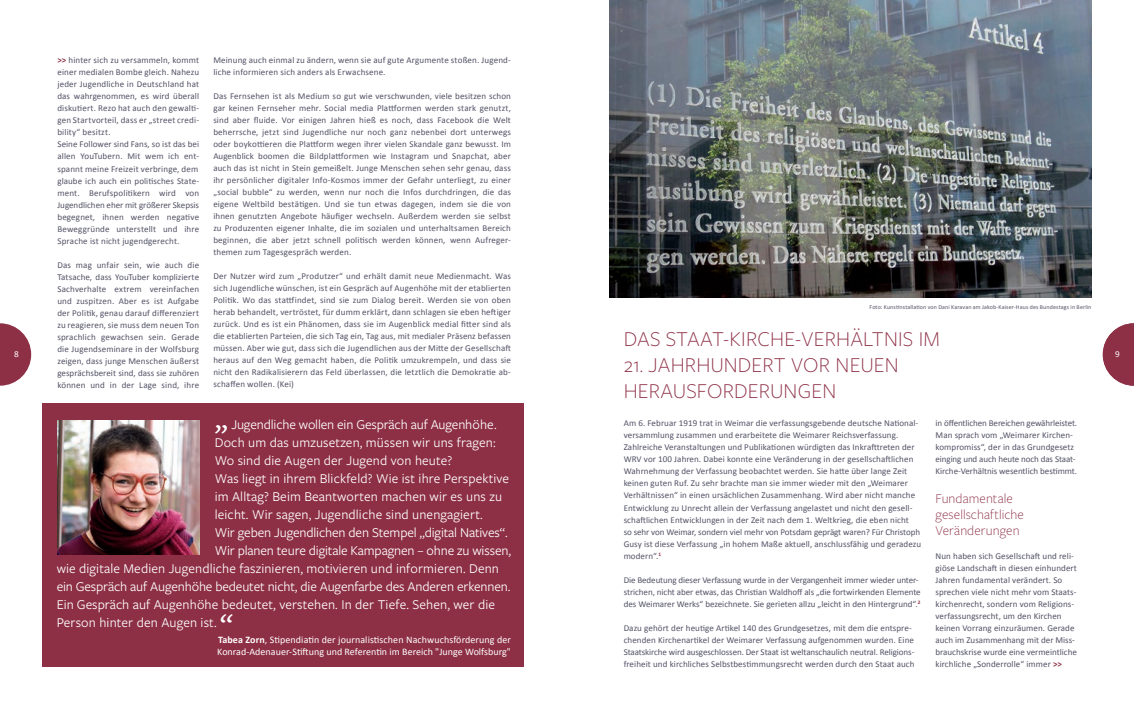
<style>
.page{position:relative;width:1134px;height:709px;background:#fff}
.page>*{position:absolute;margin:0;border:0;box-sizing:border-box;transform-origin:0 0}
.t1{font:300 22px/26px "Freight Sans Pro";letter-spacing:.01em;color:#8d2f45}
.t2{font:14px "Freight Sans Pro";letter-spacing:.01em;color:#fff}
.t3{font:14px "Freight Sans Pro";letter-spacing:-.01em;color:#fff}
.t4{font:300 14px/16px "Freight Sans Pro";letter-spacing:.005em;color:#8d2f45}
.t5{font:10px/12px "Calibri";letter-spacing:.005em;color:#fff}
.t6{font:9px/12px "Calibri";letter-spacing:.01em;color:#525266}
.t7{font:9px "Calibri";color:#fff}
.t8{font:6px "Calibri";letter-spacing:.02em;color:#525266}
.s1{font-weight:700;color:#8d2f45}
.s2{font-weight:500;font-size:30px}
.s3{font-weight:700}
</style>
<div class="page">
<svg style="left:0;top:323px;width:31px;height:63px"></svg>
<div style="left:43px;top:403px;width:481px;height:263px;background:#8d2f45"></div>
<img style="left:57px;top:420px;width:142px;height:135px">
<svg style="left:1103px;top:323px;width:31px;height:63px"></svg>
<img style="left:609px;top:0;width:482px;height:298px">
<p class="t7" style="left:14px;top:348px;width:6px">8</p>
<p class="t6" style="left:57px;top:54px;width:143px"><span class="s1">&gt;&gt;</span> hinter sich zu versammeln, kommt einer medialen Bombe gleich. Nahezu jeder Jugendliche in Deutschland hat das wahrgenommen, es wird überall diskutiert. Rezo hat auch den gewalti&shy;gen Startvorteil, dass er „street credi&shy;bility“ besitzt.<br>Seine Follower sind Fans, so ist das bei allen YouTubern. Mit wem ich ent&shy;spannt meine Freizeit verbringe, dem glaube ich auch ein politisches State&shy;ment. Berufspolitikern wird von Jugendlichen eher mit größerer Skepsis begegnet, ihnen werden negative Beweggründe unterstellt und ihre Sprache ist nicht jugendgerecht.</p>
<p class="t6" style="left:57px;top:258px;width:143px;text-align:justify">Das mag unfair sein, wie auch die Tatsache, dass YouTuber komplizierte Sachverhalte extrem vereinfachen und zuspitzen. Aber es ist Aufgabe der Politik, genau darauf differenziert zu reagieren, sie muss dem neuen Ton sprachlich gewachsen sein. Gerade die Jugendseminare in der Wolfsburg zeigen, dass junge Menschen äußerst gesprächsbereit sind, dass sie zuhören können und in der Lage sind, ihre</p>
<p class="t6" style="left:213px;top:54px;width:299px">Meinung auch einmal zu ändern, wenn sie auf gute Argumente stoßen. Jugend&shy;liche informieren sich anders als Erwachsene.</p>
<p class="t6" style="left:213px;top:90px;width:299px;text-align:justify">Das Fernsehen ist als Medium so gut wie verschwunden, viele besitzen schon gar keinen Fernseher mehr. Social media Plattformen werden stark genutzt, sind aber fluide. Vor einigen Jahren hieß es noch, dass Facebook die Welt beherrsche, jetzt sind Jugendliche nur noch ganz nebenbei dort unterwegs oder boykottieren die Plattform wegen ihrer vielen Skandale ganz bewusst. Im Augenblick boomen die Bildplattformen wie Instagram und Snapchat, aber auch das ist nicht in Stein gemeißelt. Junge Menschen sehen sehr genau, dass ihr persönlicher digitaler Info-Kosmos immer der Gefahr unterliegt, zu einer „social bubble“ zu werden, wenn nur noch die Infos durchdringen, die das eigene Weltbild bestätigen. Und sie tun etwas dagegen, indem sie die von ihnen genutzten Angebote häufiger wechseln. Außerdem werden sie selbst zu Produzenten eigener Inhalte, die im sozialen und unterhaltsamen Bereich beginnen, die aber jetzt schnell politisch werden können, wenn Aufreger&shy;themen zum Tagesgespräch werden.</p>
<p class="t6" style="left:213px;top:270px;width:299px;text-align:justify">Der Nutzer wird zum „Produtzer“ und erhält damit neue Medienmacht. Was sich Jugendliche wünschen, ist ein Gespräch auf Augenhöhe mit der etablierten Politik. Wo das stattfindet, sind sie zum Dialog bereit. Werden sie von oben herab behandelt, vertröstet, für dumm erklärt, dann schlagen sie eben heftiger zurück. Und es ist ein Phänomen, dass sie im Augenblick medial fitter sind als die etablierten Parteien, die sich Tag ein, Tag aus, mit medialer Präsenz befassen müssen. Aber wie gut, dass sich die Jugendlichen aus der Mitte der Gesellschaft heraus auf den Weg gemacht haben, die Politik umzukrempeln, und dass sie nicht den Radikalisierern das Feld überlassen, die letztlich die Demokratie ab&shy;schaffen wollen. (Kei)</p>
<h2 class="t3" style="left:215px;top:415px;width:283px"><span class="s2">„</span> Jugendliche wollen ein Gespräch auf Augenhöhe.</h2>
<h2 class="t2" style="left:215px;top:433px;width:282px">Doch um das umzusetzen, müssen wir uns fragen:</h2>
<h2 class="t2" style="left:215px;top:451px;width:239px">Wo sind die Augen der Jugend von heute?</h2>
<h2 class="t2" style="left:215px;top:469px;width:296px">Was liegt in ihrem Blickfeld? Wie ist ihre Perspektive</h2>
<h2 class="t2" style="left:215px;top:487px;width:289px">im Alltag? Beim Beantworten machen wir es uns zu</h2>
<h2 class="t2" style="left:215px;top:505px;width:269px">leicht. Wir sagen, Jugendliche sind unengagiert.</h2>
<h2 class="t3" style="left:215px;top:523px;width:294px">Wir geben Jugendlichen den Stempel „digital Natives“.</h2>
<h2 class="t3" style="left:215px;top:541px;width:298px">Wir planen teure digitale Kampagnen – ohne zu wissen,</h2>
<h2 class="t2" style="left:57px;top:559px;width:444px">wie digitale Medien Jugendliche faszinieren, motivieren und informieren. Denn</h2>
<h2 class="t3" style="left:57px;top:577px;width:455px">ein Gespräch auf Augenhöhe bedeutet nicht, die Augenfarbe des Anderen erkennen.</h2>
<h2 class="t2" style="left:57px;top:595px;width:440px">Ein Gespräch auf Augenhöhe bedeutet, verstehen. In der Tiefe. Sehen, wer die</h2>
<h2 class="t2" style="left:57px;top:613px;width:178px">Person hinter den Augen ist. <span class="s2">“</span></h2>
<p class="t5" style="left:217px;top:633px;width:295px"><span class="s3">Tabea Zorn</span>, Stipendiatin der journalistischen Nachwuchsförderung der<br>Konrad-Adenauer-Stiftung und Referentin im Bereich "Junge Wolfsburg"</p>
<p class="t8" style="left:869px;top:303px;width:223px">Foto: Kunstinstallation von Dani Karavan am Jakob-Kaiser-Haus des Bundestags in Berlin</p>
<h1 class="t1" style="left:624px;top:324px;width:318px">DAS STAAT-KIRCHE-VERHÄLTNIS IM</h1>
<h1 class="t1" style="left:624px;top:350px;width:276px">21. JAHRHUNDERT VOR NEUEN<br>HERAUSFORDERUNGEN</h1>
<p class="t6" style="left:935px;top:417px;width:143px">in öffentlichen Bereichen gewährleistet.<br>Man sprach vom „Weimarer Kirchen&shy;kompromiss“, der in das Grundgesetz einging und auch heute noch das Staat-Kirche-Verhältnis wesentlich bestimmt.</p>
<h2 class="t4" style="left:935px;top:489px;width:90px">Fundamentale gesellschaftliche<br>Veränderungen</h2>
<p class="t6" style="left:935px;top:549px;width:143px">Nun haben sich Gesellschaft und reli&shy;giöse Landschaft in diesen einhundert Jahren fundamental verändert. So sprechen viele nicht mehr vom Staats&shy;kirchenrecht, sondern vom Religions&shy;verfassungsrecht, um den Kirchen keinen Vorrang einzuräumen. Gerade auch im Zusammenhang mit der Miss&shy;brauchskrise wurde eine vermeintliche kirchliche „Sonderrolle“ immer <span class="s1">&gt;&gt;</span></p>
<p class="t6" style="left:624px;top:417px;width:299px">Am 6. Februar 1919 trat in Weimar die verfassungsgebende deutsche National&shy;versammlung zusammen und erarbeitete die Weimarer Reichsverfassung.<br>Zahlreiche Veranstaltungen und Publikationen würdigten das Inkrafttreten der WRV vor 100 Jahren. Dabei konnte eine Veränderung in der gesellschaftlichen Wahrnehmung der Verfassung beobachtet werden. Sie hatte über lange Zeit keinen guten Ruf. Zu sehr brachte man sie immer wieder mit den „Weimarer Verhältnissen“ in einen ursächlichen Zusammenhang. Wird aber nicht manche Entwicklung zu Unrecht allein der Verfassung angelastet und nicht den gesell&shy;schaftlichen Entwicklungen in der Zeit nach dem 1. Weltkrieg, die eben nicht<br>so sehr von Weimar, sondern viel mehr von Potsdam geprägt waren? Für Christoph Gusy ist diese Verfassung „in hohem Maße aktuell, anschlussfähig und geradezu modern“.<sup>1</sup></p>
<p class="t6" style="left:624px;top:573px;width:299px">Die Bedeutung dieser Verfassung wurde in der Vergangenheit immer wieder unter&shy;strichen, nicht aber etwas, das Christian Waldhoff als „die fortwirkenden Elemente des Weimarer Werks“ bezeichnete. Sie gerieten allzu „leicht in den Hintergrund“.<sup>2</sup></p>
<p class="t6" style="left:624px;top:621px;width:292px">Dazu gehört der heutige Artikel 140 des Grundgesetzes, mit dem die entspre&shy;chenden Kirchenartikel der Weimarer Verfassung aufgenommen wurden. Eine Staatskirche wird ausgeschlossen. Der Staat ist weltanschaulich neutral. Religions&shy;freiheit und kirchliches Selbstbestimmungsrecht werden durch den Staat auch</p>
<p class="t7" style="left:1115px;top:348px;width:6px">9</p>
</div>
